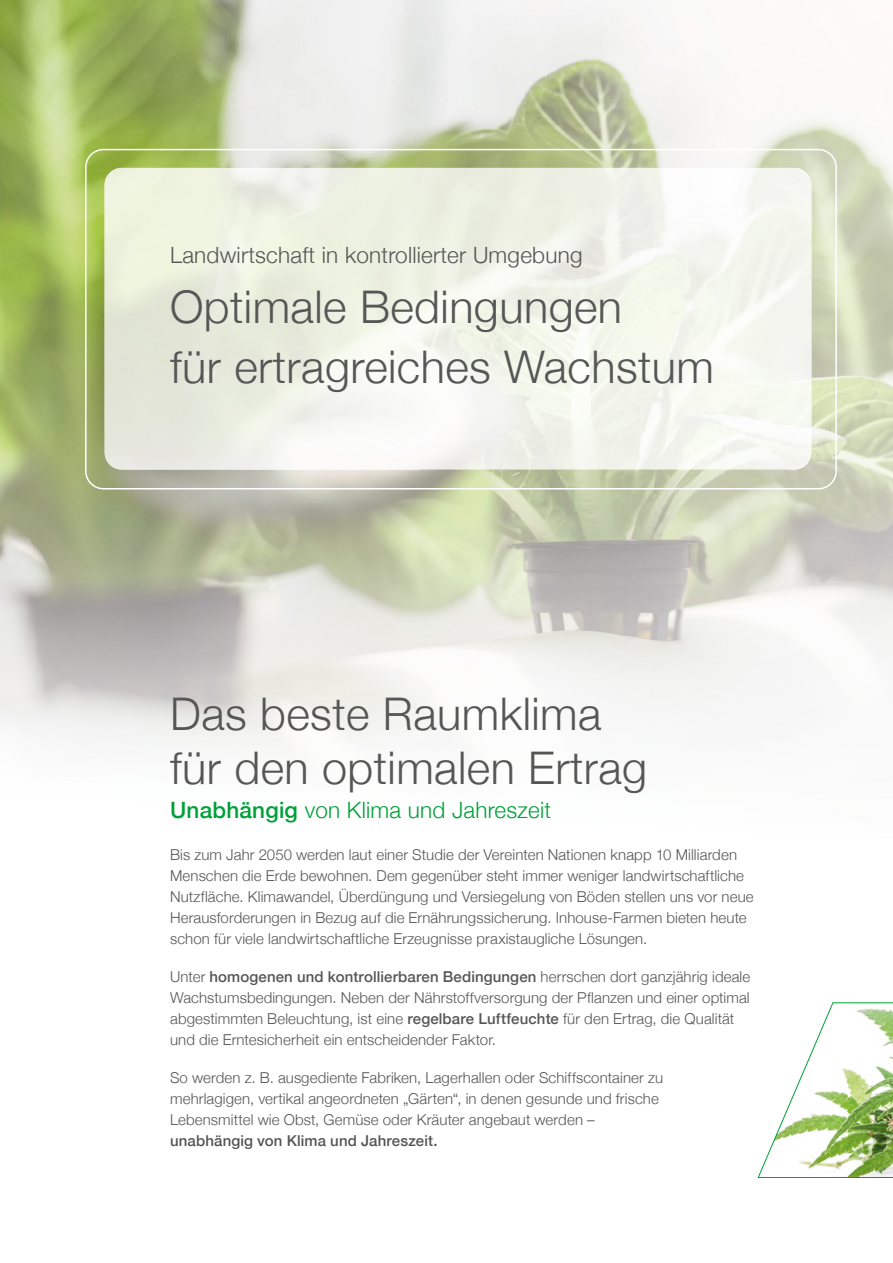
<style>
.page{position:relative;width:893px;height:1263px;background:#fff}
.page>*{position:absolute;margin:0;border:0;box-sizing:border-box;transform-origin:0 0}
.t1{font:300 45px/54px "Helvetica Neue";letter-spacing:.01em;color:#565656}
.t2{font:300 22.5px "Helvetica Neue";letter-spacing:.01em;color:#565656}
.t3{font:300 22.5px "Helvetica Neue";letter-spacing:.01em;color:#00a139}
.t4{font:300 15px/21px "Helvetica Neue";letter-spacing:.01em;color:#565656}
.t5{font:500 15px "Helvetica Neue";letter-spacing:.01em;color:#565656}
.s1{font-weight:500}
</style>
<div class="page">
<img style="left:0;top:0;width:893px;height:214px">
<img style="left:0;top:214px;width:105px;height:526px">
<img style="left:788px;top:214px;width:105px;height:461px">
<img style="left:420px;top:469px;width:315px;height:284px">
<svg style="left:757px;top:1002px;width:136px;height:176px"></svg>
<img style="left:105px;top:168px;width:706px;height:301px">
<div style="left:85px;top:149px;width:752px;height:340px;border:2px solid #fff;border-radius:18px"></div>
<h2 class="t2" style="left:170px;top:237px;width:414px">Landwirtschaft in kontrollierter Umgebung</h2>
<h1 class="t1" style="left:170px;top:274px;width:545px;line-height:60px">Optimale Bedingungen<br>für ertragreiches Wachstum</h1>
<h1 class="t1" style="left:170px;top:683px;width:479px">Das beste Raumklima für den optimalen Ertrag</h1>
<h2 class="t3" style="left:170px;top:792px;width:383px"><span class="s1">Unabhängig</span> von Klima und Jahreszeit</h2>
<p class="t4" style="left:170px;top:843px;width:585px">Bis zum Jahr 2050 werden laut einer Studie der Vereinten Nationen knapp 10 Milliarden Menschen die Erde bewohnen. Dem gegenüber steht immer weniger landwirtschaftliche Nutzfläche. Klimawandel, Überdüngung und Versiegelung von Böden stellen uns vor neue Herausforderungen in Bezug auf die Ernährungssicherung. Inhouse-Farmen bieten heute schon für viele landwirtschaftliche Erzeugnisse praxistaugliche Lösungen.</p>
<p class="t4" style="left:170px;top:965px;width:582px">Unter <span class="s1">homogenen und kontrollierbaren Bedingungen</span> herrschen dort ganzjährig ideale Wachstumsbedingungen. Neben der Nährstoffversorgung der Pflanzen und einer optimal abgestimmten Beleuchtung, ist eine <span class="s1">regelbare Luftfeuchte</span> für den Ertrag, die Qualität und die Erntesicherheit ein entscheidender Faktor.</p>
<p class="t4" style="left:170px;top:1066px;width:494px">So werden z. B. ausgediente Fabriken, Lagerhallen oder Schiffscontainer zu mehrlagigen, vertikal angeordneten „Gärten“, in denen gesunde und frische<br>Lebensmittel wie Obst, Gemüse oder Kräuter angebaut werden –</p>
<p class="t5" style="left:170px;top:1129px;width:269px">unabhängig von Klima und Jahreszeit.</p>
</div>
